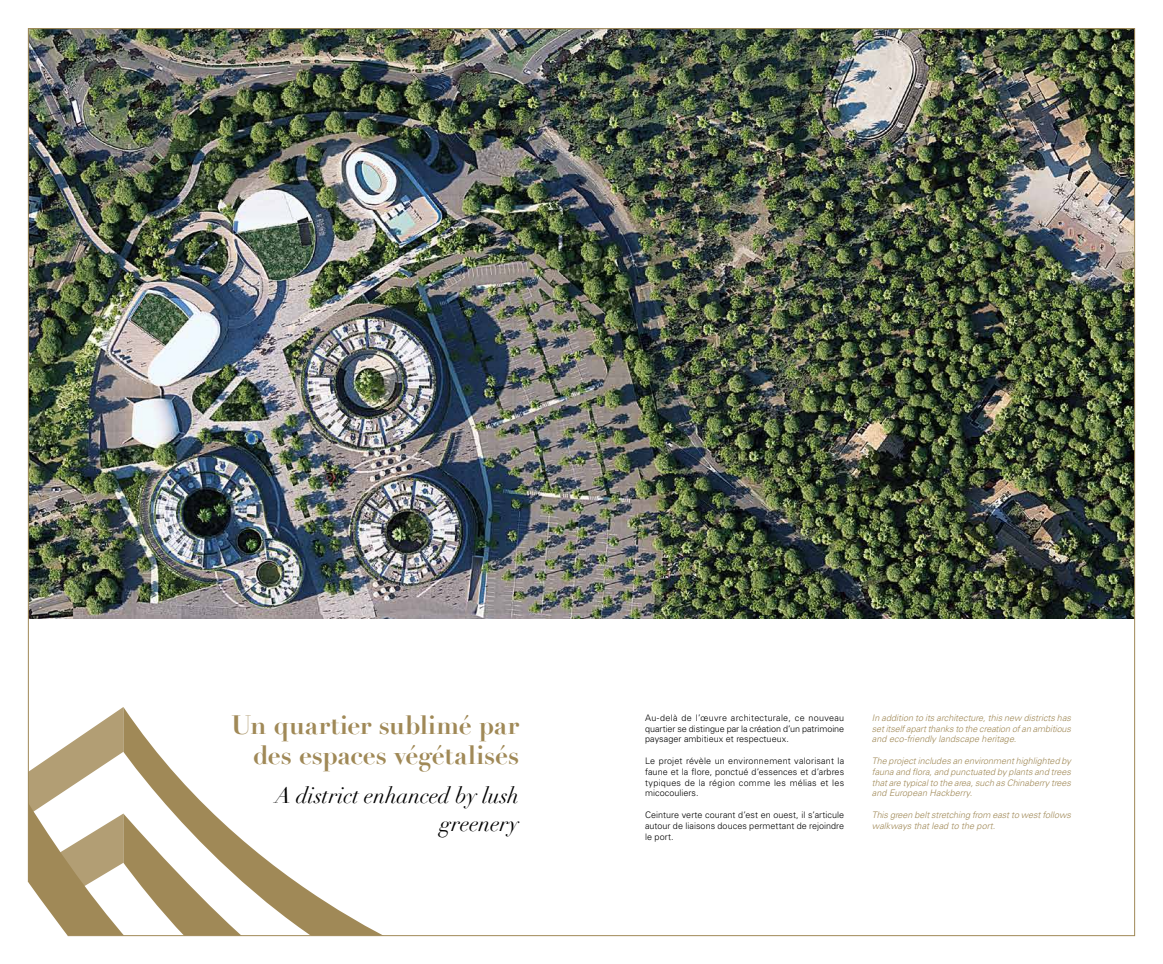
<style>
.page{position:relative;width:1163px;height:964px;background:#fff}
.page>*{position:absolute;margin:0;border:0;box-sizing:border-box;transform-origin:0 0}
.t1{font:700 26px/30px "Didot";letter-spacing:-.005em;color:#a08957;text-align:right}
.t2{font:italic 22px/28px "Didot";letter-spacing:-.005em;color:#000;text-align:right}
.t3{font:italic 300 9px/10.8px "Univers LT Std";letter-spacing:-.005em;color:#a08957;text-align:justify}
.t4{font:300 9px/10.8px "Univers LT Std";letter-spacing:.005em;color:#000;text-align:justify}
</style>
<div class="page">
<img style="left:28px;top:28px;width:1106px;height:908px">
<svg style="left:28px;top:577px;width:296px;height:359px"></svg>
<h1 class="t1" style="left:231px;top:710px;width:289px">Un quartier sublimé par des espaces végétalisés</h1>
<h2 class="t2" style="left:275px;top:782px;width:245px">A district enhanced by lush greenery</h2>
<p class="t4" style="left:645px;top:712px;width:201px">Au-delà de l’œuvre architecturale, ce nouveau quartier se distingue par la création d’un patrimoine paysager ambitieux et respectueux.</p>
<p class="t4" style="left:645px;top:755px;width:201px">Le projet révèle un environnement valorisant la faune et la flore, ponctué d’essences et d’arbres typiques de la région comme les mélias et les micocouliers.</p>
<p class="t4" style="left:645px;top:809px;width:201px">Ceinture verte courant d’est en ouest, il s’articule autour de liaisons douces permettant de rejoindre le port.</p>
<p class="t3" style="left:871px;top:712px;width:201px">In addition to its architecture, this new districts has set itself apart thanks to the creation of an ambitious and eco-friendly landscape heritage.</p>
<p class="t3" style="left:871px;top:755px;width:201px">The project includes an environment highlighted by fauna and flora, and punctuated by plants and trees that are typical to the area, such as Chinaberry trees and European Hackberry.</p>
<p class="t3" style="left:871px;top:809px;width:201px">This green belt stretching from east to west follows walkways that lead to the port.</p>
</div>
